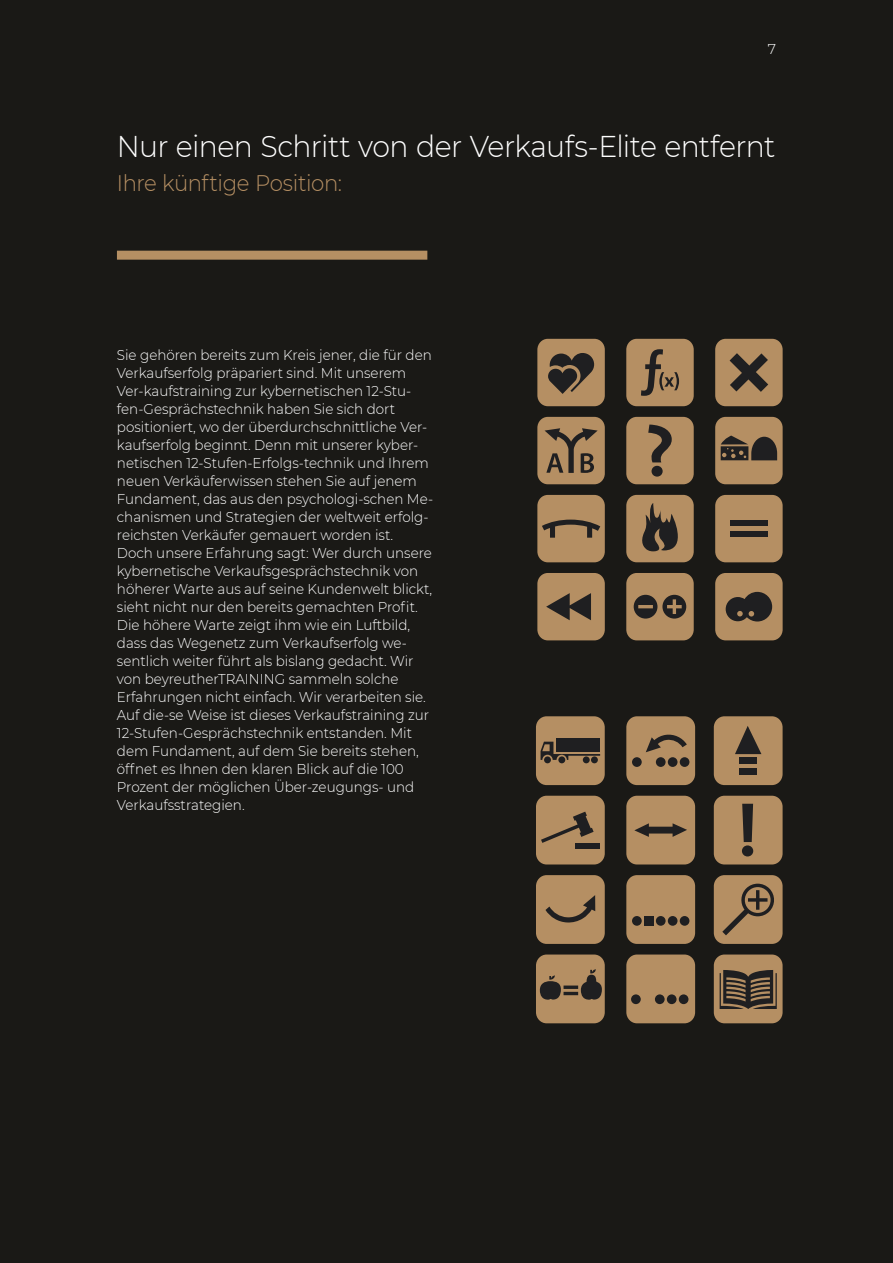
<style>
.page{position:relative;width:893px;height:1263px;background:#1a1916}
.page>*{position:absolute;margin:0;border:0;box-sizing:border-box;transform-origin:0 0}
.t1{font:300 30px "Montserrat";letter-spacing:-.02em;color:#fff;scale:.95 1}
.t2{font:300 22.5px "Montserrat";letter-spacing:-.02em;color:#b58f63;scale:.95 1}
.t3{font:300 14.25px/18px "Montserrat";color:#fff;scale:.95 1}
.t4{font:300 14.25px "Montserrat";color:#fff}
</style>
<div class="page">
<div style="left:117px;top:251px;width:310px;height:9px;background:#b58f63"></div>
<div style="left:536px;top:716px;width:69px;height:69px;background:#b58f63;border-radius:11px"></div>
<div style="left:557px;top:739px;width:43px;height:13px;background:#1f1f21"></div>
<svg style="left:541px;top:742px;width:59px;height:18px"></svg>
<div style="left:544px;top:756px;width:7px;height:7px;background:#1f1f21;border-radius:50%"></div>
<div style="left:558px;top:756px;width:7px;height:7px;background:#1f1f21;border-radius:50%"></div>
<div style="left:591px;top:756px;width:7px;height:7px;background:#1f1f21;border-radius:50%"></div>
<div style="left:583px;top:756px;width:7px;height:7px;background:#1f1f21;border-radius:50%"></div>
<div style="left:626px;top:716px;width:69px;height:69px;background:#b58f63;border-radius:11px"></div>
<svg style="left:646px;top:734px;width:41px;height:18px"></svg>
<div style="left:632px;top:757px;width:10px;height:10px;background:#1f1f21;border-radius:50%"></div>
<div style="left:656px;top:757px;width:10px;height:10px;background:#1f1f21;border-radius:50%"></div>
<div style="left:668px;top:757px;width:9px;height:10px;background:#1f1f21;border-radius:50%"></div>
<div style="left:680px;top:757px;width:9px;height:10px;background:#1f1f21;border-radius:50%"></div>
<div style="left:714px;top:716px;width:68px;height:69px;background:#b58f63;border-radius:11px"></div>
<svg style="left:735px;top:726px;width:26px;height:28px"></svg>
<div style="left:740px;top:757px;width:17px;height:7px;background:#1f1f21"></div>
<div style="left:740px;top:768px;width:17px;height:7px;background:#1f1f21"></div>
<div style="left:536px;top:875px;width:69px;height:69px;background:#b58f63;border-radius:11px"></div>
<svg style="left:545px;top:895px;width:50px;height:28px"></svg>
<div style="left:626px;top:875px;width:69px;height:69px;background:#b58f63;border-radius:11px"></div>
<div style="left:632px;top:916px;width:10px;height:10px;background:#1f1f21;border-radius:50%"></div>
<div style="left:656px;top:916px;width:10px;height:10px;background:#1f1f21;border-radius:50%"></div>
<div style="left:668px;top:916px;width:9px;height:10px;background:#1f1f21;border-radius:50%"></div>
<div style="left:680px;top:916px;width:9px;height:10px;background:#1f1f21;border-radius:50%"></div>
<div style="left:644px;top:916px;width:10px;height:10px;background:#1f1f21"></div>
<div style="left:714px;top:875px;width:68px;height:69px;background:#b58f63;border-radius:11px"></div>
<svg style="left:722px;top:884px;width:52px;height:51px"></svg>
<div style="left:536px;top:796px;width:69px;height:68px;background:#b58f63;border-radius:11px"></div>
<svg style="left:541px;top:812px;width:53px;height:31px"></svg>
<div style="left:575px;top:843px;width:25px;height:5px;background:#1f1f21"></div>
<div style="left:626px;top:796px;width:69px;height:68px;background:#b58f63;border-radius:11px"></div>
<svg style="left:634px;top:823px;width:53px;height:14px"></svg>
<div style="left:714px;top:796px;width:68px;height:68px;background:#b58f63;border-radius:11px"></div>
<svg style="left:742px;top:804px;width:11px;height:52px"></svg>
<div style="left:536px;top:954px;width:69px;height:69px;background:#b58f63;border-radius:11px"></div>
<hr style="left:564px;top:992px;width:14px;height:3px;background:#1f1f21">
<svg style="left:564px;top:985px;width:14px;height:4px"></svg>
<svg style="left:540px;top:975px;width:21px;height:25px"></svg>
<svg style="left:581px;top:969px;width:21px;height:31px"></svg>
<div style="left:626px;top:954px;width:69px;height:69px;background:#b58f63;border-radius:11px"></div>
<div style="left:631px;top:994px;width:10px;height:10px;background:#1f1f21;border-radius:50%"></div>
<div style="left:655px;top:994px;width:10px;height:10px;background:#1f1f21;border-radius:50%"></div>
<div style="left:667px;top:994px;width:9px;height:10px;background:#1f1f21;border-radius:50%"></div>
<div style="left:679px;top:994px;width:9px;height:10px;background:#1f1f21;border-radius:50%"></div>
<div style="left:714px;top:954px;width:68px;height:69px;background:#b58f63;border-radius:11px"></div>
<svg style="left:720px;top:970px;width:57px;height:39px"></svg>
<div style="left:537px;top:339px;width:68px;height:67px;background:#b58f63;border-radius:11px"></div>
<svg style="left:548px;top:353px;width:46px;height:41px"></svg>
<div style="left:626px;top:339px;width:68px;height:67px;background:#b58f63;border-radius:11px"></div>
<svg style="left:641px;top:349px;width:38px;height:47px"></svg>
<div style="left:715px;top:339px;width:68px;height:67px;background:#b58f63;border-radius:11px"></div>
<svg style="left:730px;top:353px;width:38px;height:39px"></svg>
<div style="left:537px;top:495px;width:68px;height:67px;background:#b58f63;border-radius:11px"></div>
<svg style="left:542px;top:520px;width:58px;height:18px"></svg>
<div style="left:626px;top:495px;width:68px;height:67px;background:#b58f63;border-radius:11px"></div>
<svg style="left:642px;top:503px;width:36px;height:48px"></svg>
<div style="left:715px;top:495px;width:68px;height:67px;background:#b58f63;border-radius:11px"></div>
<div style="left:731px;top:532px;width:37px;height:5px;background:#1f1f21"></div>
<div style="left:731px;top:520px;width:37px;height:6px;background:#1f1f21"></div>
<div style="left:537px;top:417px;width:68px;height:67px;background:#b58f63;border-radius:11px"></div>
<svg style="left:545px;top:428px;width:53px;height:45px"></svg>
<div style="left:626px;top:417px;width:68px;height:67px;background:#b58f63;border-radius:11px"></div>
<svg style="left:648px;top:424px;width:24px;height:53px"></svg>
<div style="left:715px;top:417px;width:68px;height:67px;background:#b58f63;border-radius:11px"></div>
<svg style="left:721px;top:436px;width:56px;height:24px"></svg>
<div style="left:537px;top:573px;width:68px;height:67px;background:#b58f63;border-radius:11px"></div>
<svg style="left:546px;top:593px;width:45px;height:27px"></svg>
<div style="left:626px;top:573px;width:68px;height:67px;background:#b58f63;border-radius:11px"></div>
<svg style="left:634px;top:595px;width:52px;height:24px"></svg>
<div style="left:715px;top:573px;width:68px;height:67px;background:#b58f63;border-radius:11px"></div>
<svg style="left:726px;top:592px;width:46px;height:29px"></svg>
<p class="t4" style="left:768px;top:41px;width:10px">7</p>
<h1 class="t1" style="left:117px;top:131px;width:695px">Nur einen Schritt von der Verkaufs-Elite entfernt</h1>
<h2 class="t2" style="left:117px;top:172px;width:239px">Ihre künftige Position:</h2>
<p class="t3" style="left:117px;top:346px;width:334px">Sie gehören bereits zum Kreis jener, die für den Verkaufserfolg präpariert sind. Mit unserem Ver-kaufstraining zur kybernetischen 12-Stu&shy;fen-Gesprächstechnik haben Sie sich dort positioniert, wo der überdurchschnittliche Ver&shy;kaufserfolg beginnt. Denn mit unserer kyber&shy;netischen 12-Stufen-Erfolgs-technik und Ihrem neuen Verkäuferwissen stehen Sie auf jenem Fundament, das aus den psychologi-schen Me&shy;chanismen und Strategien der weltweit erfolg&shy;reichsten Verkäufer gemauert worden ist.<br>Doch unsere Erfahrung sagt: Wer durch unsere kybernetische Verkaufsgesprächstechnik von höherer Warte aus auf seine Kundenwelt blickt, sieht nicht nur den bereits gemachten Profit.<br>Die höhere Warte zeigt ihm wie ein Luftbild, dass das Wegenetz zum Verkaufserfolg we&shy;sentlich weiter führt als bislang gedacht. Wir von beyreutherTRAINING sammeln solche Erfahrungen nicht einfach. Wir verarbeiten sie.<br>Auf die-se Weise ist dieses Verkaufstraining zur 12-Stufen-Gesprächstechnik entstanden. Mit dem Fundament, auf dem Sie bereits stehen, öffnet es Ihnen den klaren Blick auf die 100<br>Prozent der möglichen Über-zeugungs- und Verkaufsstrategien.</p>
</div>
